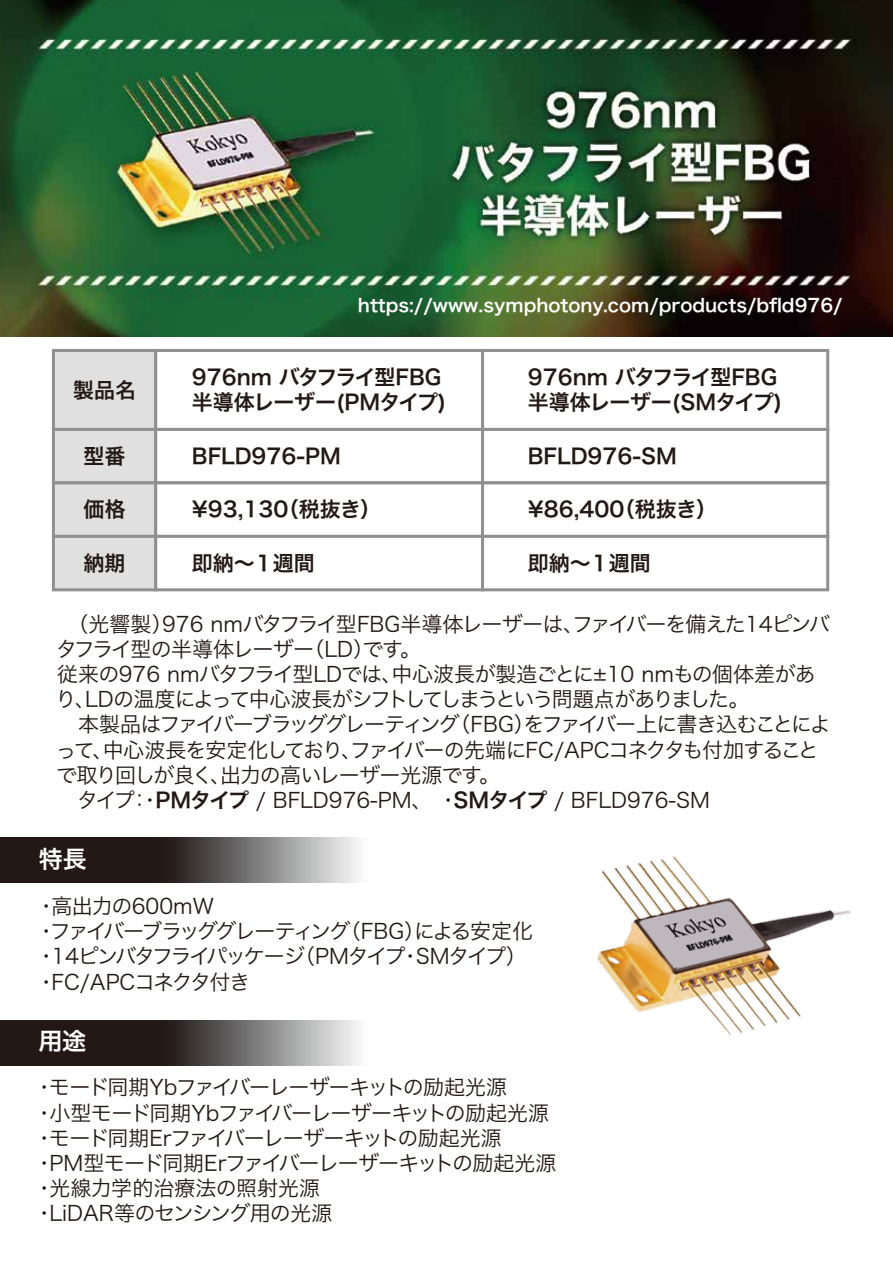
<style>
.page{position:relative;width:893px;height:1263px;background:#fff}
.page>*{position:absolute;margin:0;border:0;box-sizing:border-box;transform-origin:0 0}
.t1{font:24px "Hiragino Sans W6";color:#fff}
.t2{font:21px/25.2px "Hiragino Sans W3";letter-spacing:-.05em;color:#221815}
.t3{font:21px/25.2px "Hiragino Sans W6";color:#221815}
.t4{font:21px/25.2px "Hiragino Sans W3";letter-spacing:-.07em;color:#221815}
.t5{font:18px "Hiragino Sans W6";color:#fff}
.s1{font-family:"Hiragino Sans W6"}
</style>
<div class="page">
<svg style="left:0;top:838px;width:359px;height:45px;background:#585251"></svg>
<svg style="left:0;top:1020px;width:359px;height:45px;background:#585251"></svg>
<img style="left:0;top:0;width:893px;height:336px">
<div style="left:52px;top:349px;width:105px;height:82px;background:#e0e0e0;border:3px solid #909091"></div>
<div style="left:154px;top:349px;width:330px;height:82px;background:#fff;border:3px solid #909091"></div>
<div style="left:481px;top:349px;width:348px;height:82px;background:#fff;border:3px solid #909091"></div>
<div style="left:52px;top:428px;width:105px;height:56px;background:#e0e0e0;border:3px solid #909091"></div>
<div style="left:154px;top:428px;width:330px;height:56px;background:#fff;border:3px solid #909091"></div>
<div style="left:481px;top:428px;width:348px;height:56px;background:#fff;border:3px solid #909091"></div>
<div style="left:52px;top:481px;width:105px;height:57px;background:#e0e0e0;border:3px solid #909091"></div>
<div style="left:154px;top:481px;width:330px;height:57px;background:#fff;border:3px solid #909091"></div>
<div style="left:481px;top:481px;width:348px;height:57px;background:#fff;border:3px solid #909091"></div>
<div style="left:52px;top:535px;width:105px;height:56px;background:#e0e0e0;border:3px solid #909091"></div>
<div style="left:154px;top:535px;width:330px;height:56px;background:#fff;border:3px solid #909091"></div>
<div style="left:481px;top:535px;width:348px;height:56px;background:#fff;border:3px solid #909091"></div>
<img style="left:596px;top:856px;width:255px;height:180px">
<p class="t3" style="left:73px;top:376px;width:65px">製品名</p>
<p class="t3" style="left:84px;top:442px;width:44px">型番</p>
<p class="t3" style="left:84px;top:496px;width:44px">価格</p>
<p class="t3" style="left:84px;top:549px;width:44px">納期</p>
<p class="t5" style="left:358px;top:289px;width:486px">https://www.symphotony.com/products/bfld976/</p>
<p class="t3" style="left:192px;top:363px;width:256px">976nm バタフライ型FBG半導体レーザー(PMタイプ)</p>
<p class="t3" style="left:528px;top:363px;width:256px">976nm バタフライ型FBG半導体レーザー(SMタイプ)</p>
<p class="t3" style="left:192px;top:442px;width:150px">BFLD976-PM</p>
<p class="t3" style="left:528px;top:442px;width:151px">BFLD976-SM</p>
<p class="t3" style="left:192px;top:496px;width:191px">¥93,130（税抜き）</p>
<p class="t3" style="left:528px;top:496px;width:191px">¥86,400（税抜き）</p>
<p class="t3" style="left:192px;top:549px;width:124px">即納～１週間</p>
<p class="t3" style="left:528px;top:549px;width:124px">即納～１週間</p>
<p class="t2" style="left:55px;top:609px;width:776px">　（光響製）976 nmバタフライ型FBG半導体レーザーは、ファイバーを備えた14ピンバタフライ型の半導体レーザー（LD）です。<br>従来の976 nmバタフライ型LDでは、中心波長が製造ごとに±10 nmもの個体差があり、LDの温度によって中心波長がシフトしてしまうという問題点がありました。<br>　本製品はファイバーブラッググレーティング（FBG）をファイバー上に書き込むことによって、中心波長を安定化しており、ファイバーの先端にFC/APCコネクタも付加することで取り回しが良く、出力の高いレーザー光源です。<br>　タイプ：・<span class="s1">PMタイプ</span> / BFLD976-PM、　・<span class="s1">SMタイプ</span> / BFLD976-SM</p>
<p class="t1" style="left:39px;top:837px;width:49px">特長</p>
<p class="t4" style="left:36px;top:892px;width:499px">・高出力の600mW<br>・ファイバーブラッググレーティング（FBG）による安定化・14ピンバタフライパッケージ（PMタイプ・SMタイプ）・FC/APCコネクタ付き</p>
<p class="t1" style="left:38px;top:1019px;width:49px">用途</p>
<p class="t2" style="left:34px;top:1073px;width:524px">・モード同期Ybファイバーレーザーキットの励起光源<br>・小型モード同期Ybファイバーレーザーキットの励起光源・モード同期Erファイバーレーザーキットの励起光源<br>・PM型モード同期Erファイバーレーザーキットの励起光源・光線力学的治療法の照射光源<br>・LiDAR等のセンシング用の光源</p>
</div>
